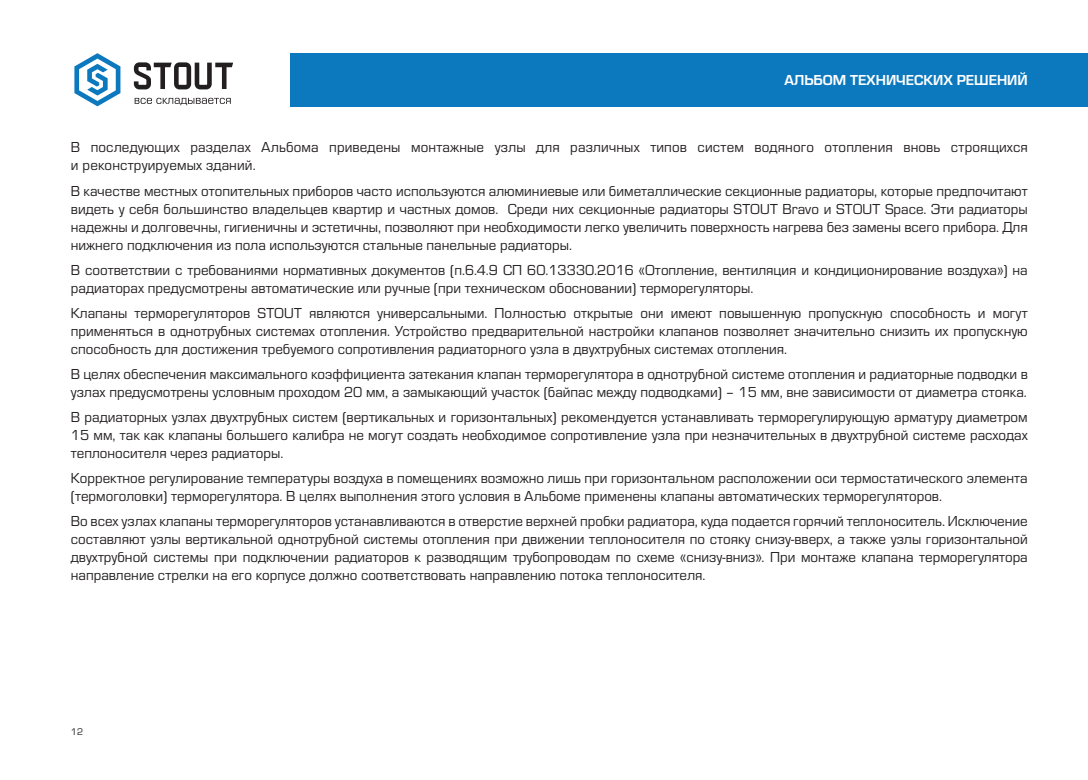
<style>
.page{position:relative;width:1088px;height:780px;background:#fff}
.page>*{position:absolute;margin:0;border:0;box-sizing:border-box;transform-origin:0 0}
.t1{font:15px/18px "Eurostile";color:#231f20}
.t2{font:700 15px "Eurostile";color:#fff}
.t3{font:10px "Eurostile";color:#231f20}
</style>
<div class="page">
<svg style="left:135px;top:98px;width:96px;height:7px"></svg>
<svg style="left:74px;top:53px;width:46px;height:53px"></svg>
<svg style="left:134px;top:62px;width:99px;height:27px"></svg>
<div style="left:290px;top:53px;width:798px;height:53px;background:#0c78be"></div>
<p class="t2" style="left:784px;top:71px;width:245px">АЛЬБОМ ТЕХНИЧЕСКИХ РЕШЕНИЙ</p>
<p class="t1" style="left:71px;top:139px;width:958px">В последующих разделах Альбома приведены монтажные узлы для различных типов систем водяного отопления вновь строящихся и реконструируемых зданий.</p>
<p class="t1" style="left:71px;top:182px;width:958px;text-align:justify">В качестве местных отопительных приборов часто используются алюминиевые или биметаллические секционные радиаторы, которые предпочитают видеть у себя большинство владельцев квартир и частных домов. Среди них секционные радиаторы STOUT Bravo и STOUT Space. Эти радиаторы надежны и долговечны, гигиеничны и эстетичны, позволяют при необходимости легко увеличить поверхность нагрева без замены всего прибора. Для нижнего подключения из пола используются стальные панельные радиаторы.</p>
<p class="t1" style="left:71px;top:261px;width:958px">В соответствии с требованиями нормативных документов (п.6.4.9 СП 60.13330.2016 «Отопление, вентиляция и кондиционирование воздуха») на радиаторах предусмотрены автоматические или ручные (при техническом обосновании) терморегуляторы.</p>
<p class="t1" style="left:71px;top:304px;width:958px;text-align:justify">Клапаны терморегуляторов STOUT являются универсальными. Полностью открытые они имеют повышенную пропускную способность и могут применяться в однотрубных системах отопления. Устройство предварительной настройки клапанов позволяет значительно снизить их пропускную способность для достижения требуемого сопротивления радиаторного узла в двухтрубных системах отопления.</p>
<p class="t1" style="left:71px;top:365px;width:958px">В целях обеспечения максимального коэффициента затекания клапан терморегулятора в однотрубной системе отопления и радиаторные подводки в узлах предусмотрены условным проходом 20 мм, а замыкающий участок (байпас между подводками) – 15 мм, вне зависимости от диаметра стояка.</p>
<p class="t1" style="left:71px;top:408px;width:958px;text-align:justify">В радиаторных узлах двухтрубных систем (вертикальных и горизонтальных) рекомендуется устанавливать терморегулирующую арматуру диаметром 15 мм, так как клапаны большего калибра не могут создать необходимое сопротивление узла при незначительных в двухтрубной системе расходах теплоносителя через радиаторы.</p>
<p class="t1" style="left:71px;top:469px;width:958px">Корректное регулирование температуры воздуха в помещениях возможно лишь при горизонтальном расположении оси термостатического элемента (термоголовки) терморегулятора. В целях выполнения этого условия в Альбоме применены клапаны автоматических терморегуляторов.</p>
<p class="t1" style="left:71px;top:512px;width:958px;text-align:justify">Во всех узлах клапаны терморегуляторов устанавливаются в отверстие верхней пробки радиатора, куда подается горячий теплоноситель. Исключение составляют узлы вертикальной однотрубной системы отопления при движении теплоносителя по стояку снизу-вверх, а также узлы горизонтальной двухтрубной системы при подключении радиаторов к разводящим трубопроводам по схеме «снизу-вниз». При монтаже клапана терморегулятора направление стрелки на его корпусе должно соответствовать направлению потока теплоносителя.</p>
<p class="t3" style="left:71px;top:726px;width:14px">12</p>
</div>
